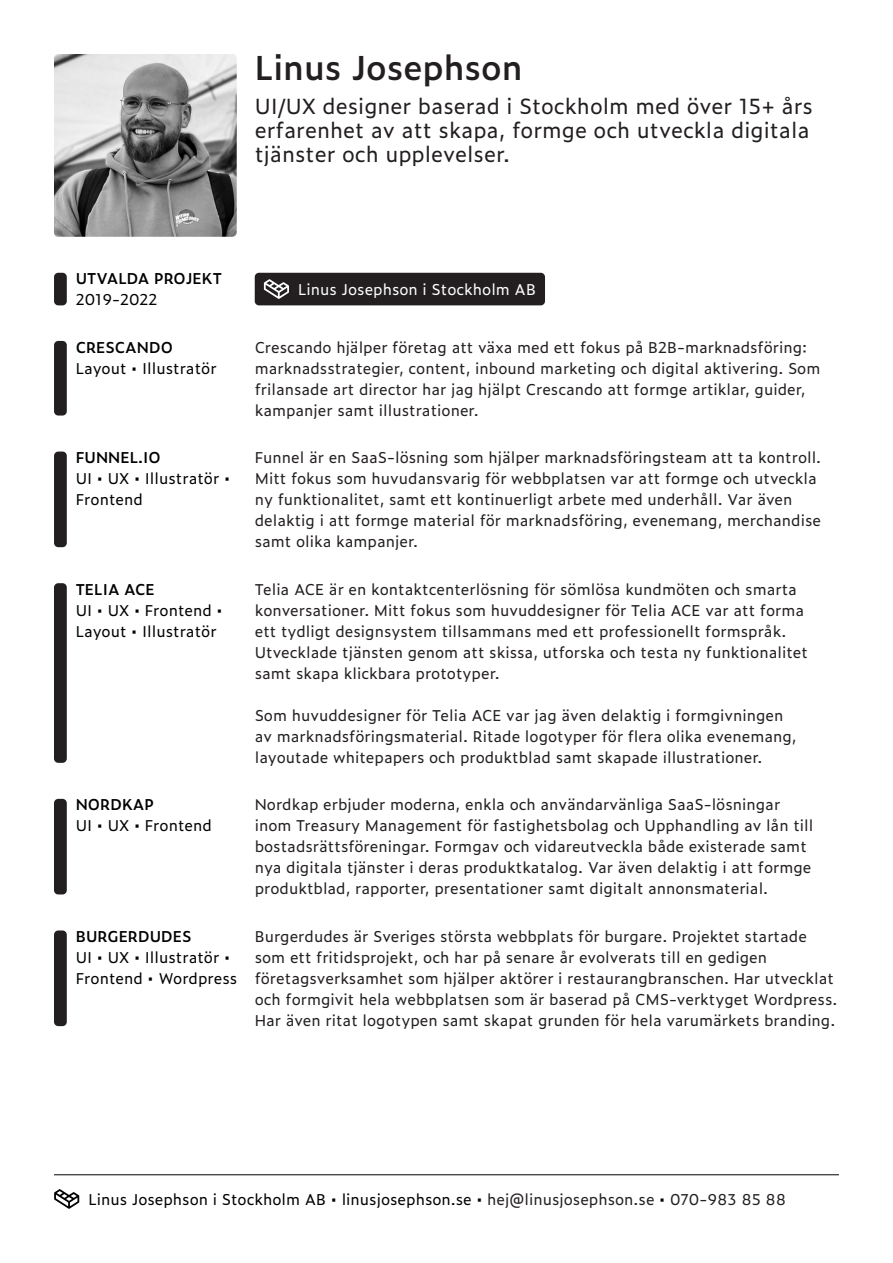
<style>
.page{position:relative;width:893px;height:1263px;background:#fff}
.page>*{position:absolute;margin:0;border:0;box-sizing:border-box;transform-origin:0 0}
.t1{font:600 33px "Zeitung Micro Pro";color:#231f20}
.t2{font:21px/24px "Zeitung Micro Pro";color:#231f20}
.t3{font:15px/21px "Zeitung Micro Pro";color:#231f20}
.t4{font:15px/21px "Zeitung Micro Pro";color:#000001}
.t5{font:600 15px "Zeitung Micro Pro";color:#000001}
.t6{font:15px "Zeitung Micro Pro";color:#fff}
.s1{color:#231f20}
</style>
<div class="page">
<svg style="left:54px;top:1189px;width:25px;height:20px"></svg>
<img style="left:54px;top:54px;width:183px;height:183px">
<div style="left:54px;top:452px;width:13px;height:95px;background:#231f20;border-radius:4px"></div>
<div style="left:54px;top:341px;width:13px;height:75px;background:#231f20;border-radius:4px"></div>
<div style="left:54px;top:273px;width:13px;height:32px;background:#231f20;border-radius:4px"></div>
<div style="left:54px;top:583px;width:13px;height:180px;background:#231f20;border-radius:4px"></div>
<div style="left:54px;top:799px;width:13px;height:95px;background:#231f20;border-radius:4px"></div>
<div style="left:54px;top:930px;width:13px;height:96px;background:#231f20;border-radius:4px"></div>
<div style="left:255px;top:273px;width:290px;height:32px;background:#231f20;border-radius:4px"></div>
<svg style="left:264px;top:279px;width:25px;height:20px"></svg>
<hr style="left:54px;top:1174px;width:785px;height:1px;background:#000001">
<p class="t1" style="left:255px;top:42px;width:269px">Linus Josephson</p>
<p class="t2" style="left:255px;top:93px;width:560px">UI/UX designer baserad i Stockholm med över 15+ års erfarenhet av att skapa, formge och utveckla digitala tjänster och upplevelser.</p>
<p class="t5" style="left:76px;top:267px;width:148px">UTVALDA PROJEKT</p>
<p class="t4" style="left:76px;top:289px;width:83px">2019-2022</p>
<p class="t5" style="left:76px;top:335px;width:99px">CRESCANDO</p>
<p class="t4" style="left:76px;top:357px;width:142px">Layout • Illustratör</p>
<p class="t5" style="left:76px;top:446px;width:86px">FUNNEL.IO</p>
<p class="t4" style="left:76px;top:467px;width:156px">UI • UX • Illustratör •</p>
<p class="t4" style="left:76px;top:488px;width:69px">Frontend</p>
<p class="t5" style="left:76px;top:578px;width:81px">TELIA ACE</p>
<p class="t4" style="left:76px;top:599px;width:148px">UI • UX • Frontend •</p>
<p class="t4" style="left:76px;top:620px;width:142px">Layout • Illustratör</p>
<p class="t5" style="left:76px;top:793px;width:80px">NORDKAP</p>
<p class="t4" style="left:76px;top:815px;width:138px">UI • UX • Frontend</p>
<p class="t5" style="left:76px;top:925px;width:117px">BURGERDUDES</p>
<p class="t4" style="left:76px;top:946px;width:163px">UI • UX • Illustratör •<br>Frontend • Wordpress</p>
<p class="t6" style="left:298px;top:278px;width:239px">Linus Josephson i Stockholm AB</p>
<p class="t3" style="left:255px;top:336px;width:567px">Crescando hjälper företag att växa med ett fokus på B2B-marknadsföring: marknadsstrategier, content, inbound marketing och digital aktivering. Som frilansade art director har jag hjälpt Crescando att formge artiklar, guider, kampanjer samt illustrationer.</p>
<p class="t3" style="left:255px;top:446px;width:568px">Funnel är en SaaS-lösning som hjälper marknadsföringsteam att ta kontroll.<br>Mitt fokus som huvudansvarig för webbplatsen var att formge och utveckla ny funktionalitet, samt ett kontinuerligt arbete med underhåll. Var även delaktig i att formge material för marknadsföring, evenemang, merchandise samt olika kampanjer.</p>
<p class="t3" style="left:255px;top:578px;width:555px">Telia ACE är en kontaktcenterlösning för sömlösa kundmöten och smarta konversationer. Mitt fokus som huvuddesigner för Telia ACE var att forma ett tydligt designsystem tillsammans med ett professionellt formspråk.<br>Utvecklade tjänsten genom att skissa, utforska och testa ny funktionalitet samt skapa klickbara prototyper.</p>
<p class="t3" style="left:255px;top:704px;width:544px">Som huvuddesigner för Telia ACE var jag även delaktig i formgivningen av marknadsföringsmaterial. Ritade logotyper för flera olika evenemang, layoutade whitepapers och produktblad samt skapade illustrationer.</p>
<p class="t3" style="left:255px;top:794px;width:560px">Nordkap erbjuder moderna, enkla och användarvänliga SaaS-lösningar inom Treasury Management för fastighetsbolag och Upphandling av lån till bostadsrättsföreningar. Formgav och vidareutveckla både existerade samt nya digitala tjänster i deras produktkatalog. Var även delaktig i att formge produktblad, rapporter, presentationer samt digitalt annonsmaterial.</p>
<p class="t3" style="left:255px;top:925px;width:584px">Burgerdudes är Sveriges största webbplats för burgare. Projektet startade som ett fritidsprojekt, och har på senare år evolverats till en gedigen företagsverksamhet som hjälper aktörer i restaurangbranschen. Har utvecklat och formgivit hela webbplatsen som är baserad på CMS-verktyget Wordpress.<br>Har även ritat logotypen samt skapat grunden för hela varumärkets branding.</p>
<p class="t4" style="left:88px;top:1188px;width:699px">Linus Josephson i Stockholm AB • linusjosephson.se • <span class="s1">hej@linusjosephson.se</span> • <span class="s1">070-983 85 88</span></p>
</div>
